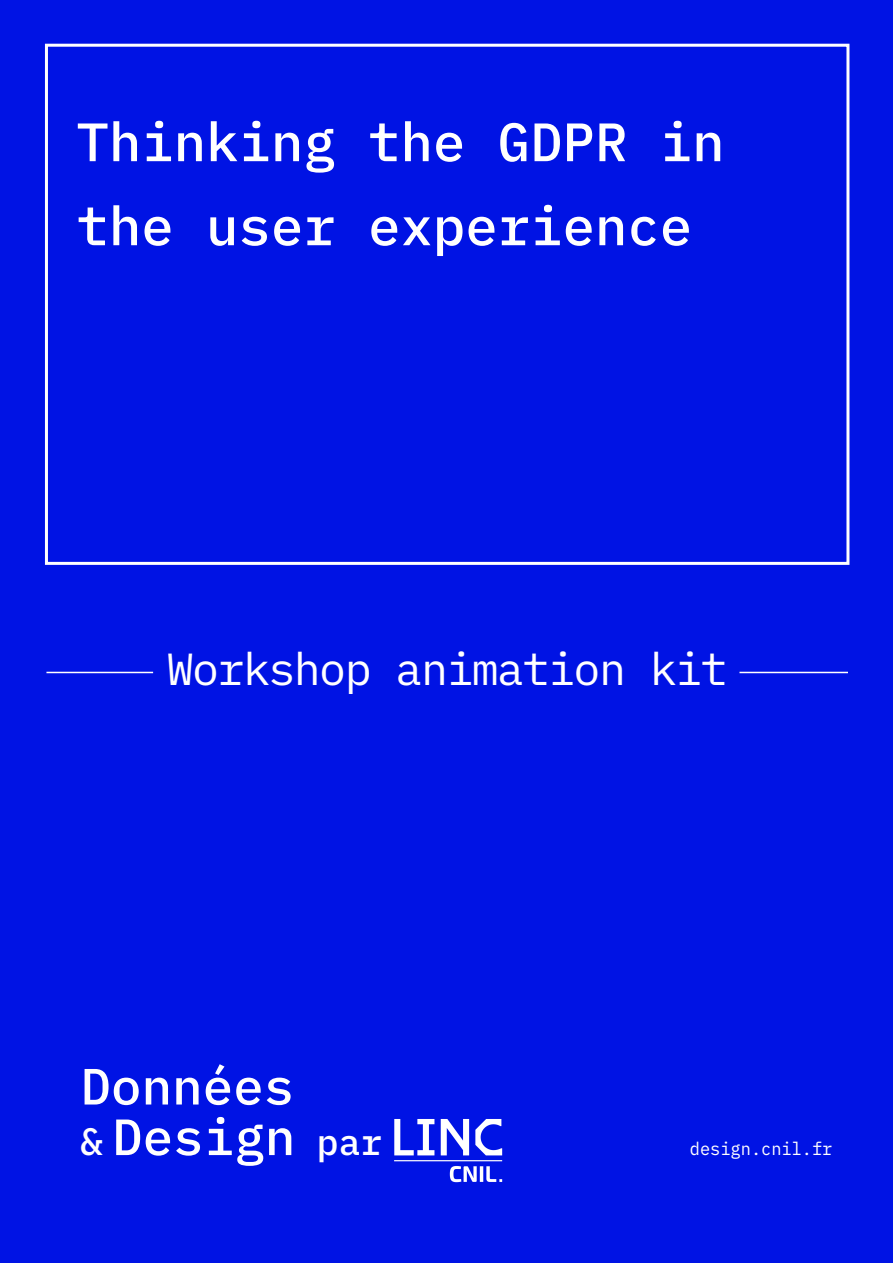
<style>
.page{position:relative;width:893px;height:1263px;background:#fff}
.page>*{position:absolute;margin:0;border:0;box-sizing:border-box;transform-origin:0 0}
.t1{font:500 54px/84px "IBM Plex Mono";color:#fff}
.t2{font:500 50.85px/50.6px "IBM Plex Mono";color:#fff}
.t3{font:45px "IBM Plex Mono";letter-spacing:-.035em;color:#fff}
.t4{font:18px "IBM Plex Mono";color:#fff;scale:.94 1}
.s1{font-size:38.25px}
.s2{font-size:36.3px}
</style>
<div class="page">
<div style="left:0;top:0;width:892px;height:1263px;background:#0013e4"></div>
<img style="left:394px;top:1119px;width:109px;height:64px">
<div style="left:45px;top:44px;width:804px;height:521px;border:3px solid #fff"></div>
<hr style="left:46px;top:672px;width:107px;height:1px;background:#fff">
<hr style="left:739px;top:672px;width:109px;height:1px;background:#fff">
<p class="t1" style="left:76px;top:96px;width:650px">Thinking the GDPR in the user experience</p>
<p class="t3" style="left:167px;top:635px;width:562px">Workshop animation kit</p>
<p class="t2" style="left:80px;top:1057px;width:303px">Données<br><span class="s1">&amp;</span> Design <span class="s2">par</span></p>
<p class="t4" style="left:690px;top:1135px;width:153px">design.cnil.fr</p>
</div>
